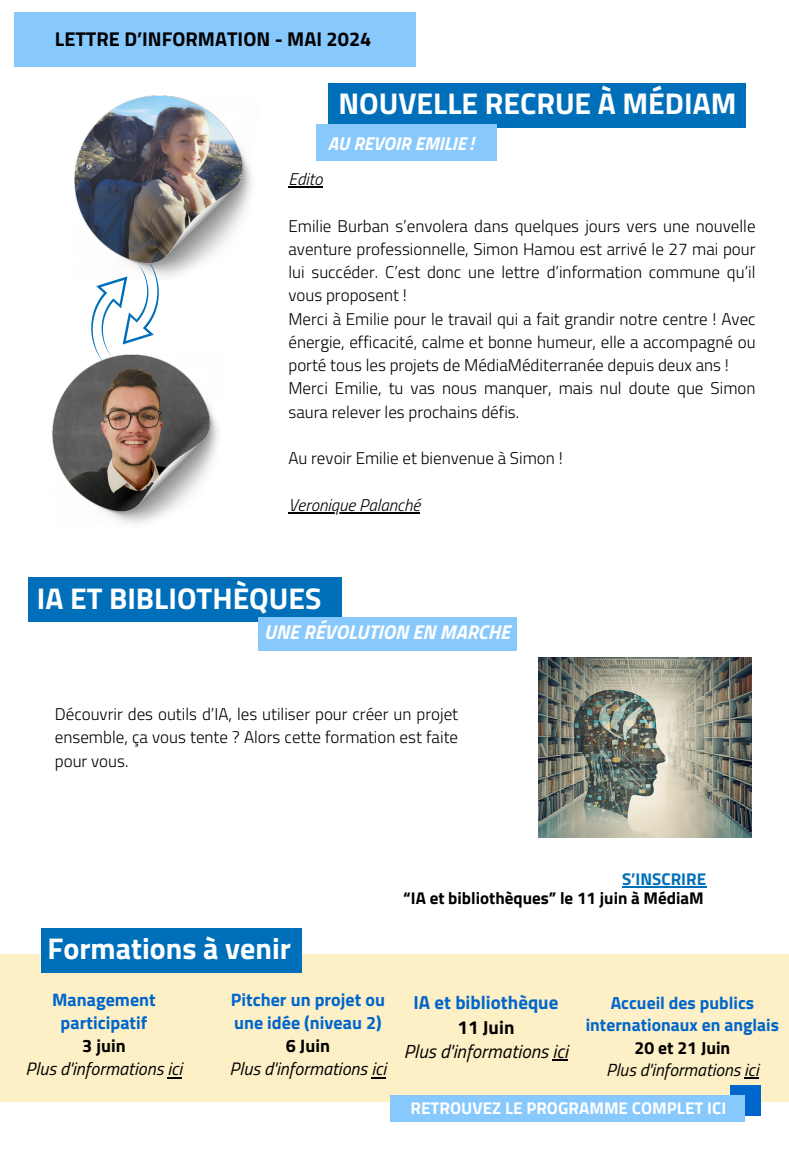
<style>
.page{position:relative;width:789px;height:1154px;background:#fff}
.page>*{position:absolute;margin:0;border:0;box-sizing:border-box;transform-origin:0 0}
.t1{font:700 30px "Titillium Web";color:#fff}
.t2{font:700 20px "Titillium Web";color:#000}
.t3{font:italic 700 20px "Titillium Web";color:#fff}
.t4{font:italic 18.9px/24.4px "Titillium Web";color:#000;text-align:center}
.t5{font:italic 700 18.7px "Titillium Web";color:#fff}
.t6{font:700 18px/23.2px "Titillium Web";color:#06c;text-align:center}
.t7{font:italic 18px "Titillium Web";color:#000}
.t8{font:700 18px "Titillium Web";color:#000}
.t9{font:700 17.5px/22.5px "Titillium Web";color:#06c;text-align:center}
.t10{font:italic 17.5px "Titillium Web";color:#000}
.t11{font:700 17.5px "Titillium Web";color:#000}
.t12{font:300 17px/23.2px "Titillium Web";color:#000;text-align:justify}
.t13{font:700 17px "Titillium Web";color:#000}
.t14{font:700 17px "Titillium Web";color:#fff}
.t15{font:italic 300 17px "Titillium Web";color:#000}
.t16{font:700 17px "Titillium Web";color:#006fba}
.s1{font-weight:700;font-style:normal;color:#06c}
.s2{font-weight:700;font-style:normal}
</style>
<div class="page">
<div style="left:15px;top:13px;width:401px;height:54px;background:#87c8fd"></div>
<div style="left:0;top:954px;width:788px;height:147px;background:#fdefc6"></div>
<div style="left:42px;top:929px;width:260px;height:44px;background:#006fba"></div>
<div style="left:730px;top:1085px;width:30px;height:30px;background:#06c"></div>
<div style="left:390px;top:1094px;width:354px;height:27px;background:#87c8fd"></div>
<div style="left:328px;top:84px;width:417px;height:44px;background:#006fba"></div>
<div style="left:316px;top:124px;width:180px;height:36px;background:#87c8fd"></div>
<div style="left:28px;top:577px;width:314px;height:44px;background:#006fba"></div>
<div style="left:258px;top:616px;width:258px;height:34px;background:#87c8fd"></div>
<img style="left:538px;top:658px;width:213px;height:180px">
<svg style="left:91px;top:281px;width:68px;height:73px"></svg>
<img style="left:74px;top:95px;width:178px;height:186px">
<img style="left:53px;top:354px;width:165px;height:170px">
<hr style="left:288px;top:186px;width:34px;height:2px;background:#000">
<hr style="left:288px;top:512px;width:132px;height:1px;background:#000">
<svg style="left:167px;top:1077px;width:15px;height:1px"></svg>
<svg style="left:552px;top:1059px;width:16px;height:2px"></svg>
<svg style="left:744px;top:1077px;width:14px;height:2px"></svg>
<svg style="left:371px;top:1077px;width:15px;height:1px"></svg>
<hr style="left:621px;top:886px;width:84px;height:1px;background:#006fba">
<p class="t2" style="left:55px;top:24px;width:318px">LETTRE D’INFORMATION - MAI 2024</p>
<p class="t1" style="left:338px;top:80px;width:399px">NOUVELLE RECRUE À MÉDIAM</p>
<p class="t5" style="left:328px;top:129px;width:147px">AU REVOIR EMILIE !</p>
<h1 class="t15" style="left:288px;top:166px;width:36px">Edito</h1>
<h3 class="t12" style="left:288px;top:214px;width:468px">Emilie Burban s’envolera dans quelques jours vers une nouvelle aventure professionnelle, Simon Hamou est arrivé le 27 mai pour lui succéder. C’est donc une lettre d’information commune qu’il vous proposent !</h3>
<p class="t12" style="left:288px;top:307px;width:468px">Merci à Emilie pour le travail qui a fait grandir notre centre ! Avec énergie, efficacité, calme et bonne humeur, elle a accompagné ou porté tous les projets de MédiaMéditerranée depuis deux ans !</p>
<p class="t12" style="left:288px;top:376px;width:468px">Merci Emilie, tu vas nous manquer, mais nul doute que Simon saura relever les prochains défis.</p>
<p class="t12" style="left:288px;top:446px;width:276px">Au revoir Emilie et bienvenue à Simon !</p>
<p class="t15" style="left:288px;top:491px;width:133px">Veronique Palanché</p>
<p class="t1" style="left:37px;top:575px;width:286px">IA ET BIBLIOTHÈQUES</p>
<p class="t3" style="left:264px;top:616px;width:247px">UNE RÉVOLUTION EN MARCHE</p>
<p class="t12" style="left:55px;top:702px;width:404px">Découvrir des outils d’IA, les utiliser pour créer un projet ensemble, ça vous tente ? Alors cette formation est faite pour vous.</p>
<p class="t16" style="left:621px;top:865px;width:86px">S’INSCRIRE</p>
<p class="t1" style="left:48px;top:925px;width:245px">Formations à venir</p>
<p class="t6" style="left:52px;top:987px;width:105px">Management participatif</p>
<h1 class="t8" style="left:82px;top:1031px;width:45px">3 juin</h1>
<p class="t7" style="left:26px;top:1055px;width:158px">Plus d'informations ici</p>
<p class="t6" style="left:231px;top:987px;width:156px;text-align:left">Pitcher un projet ou une idée (niveau 2)</p>
<p class="t8" style="left:285px;top:1031px;width:46px">6 Juin</p>
<p class="t7" style="left:229px;top:1055px;width:158px">Plus d'informations ici</p>
<h4 class="t13" style="left:403px;top:885px;width:302px">“IA et bibliothèques” le 11 juin à MédiaM</h4>
<p class="t4" style="left:404px;top:990px;width:165px"><span class="s1">IA et bibliothèque<br></span><span class="s2">11 Juin<br></span>Plus d'informations ici</p>
<h5 class="t9" style="left:585px;top:990px;width:195px">Accueil des publics internationaux en anglais</h5>
<h6 class="t11" style="left:634px;top:1033px;width:97px">20 et 21 Juin</h6>
<h2 class="t10" style="left:606px;top:1056px;width:154px">Plus d'informations ici</h2>
<p class="t14" style="left:410px;top:1095px;width:317px">RETROUVEZ LE PROGRAMME COMPLET ICI</p>
</div>
